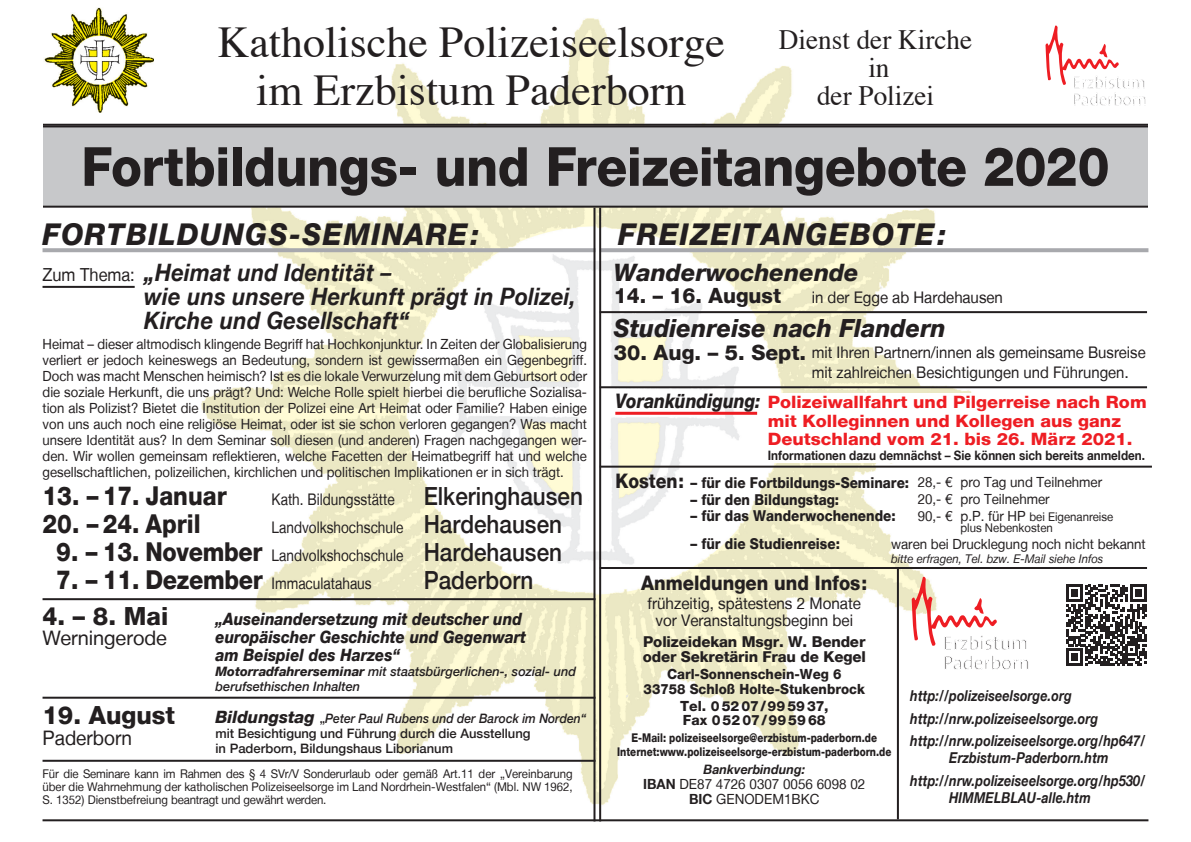
<style>
.page{position:relative;width:1191px;height:842px;background:#fff}
.page>*{position:absolute;margin:0;border:0;box-sizing:border-box;transform-origin:0 0}
.t1{font:800 54px "Helvetica Neue LT";letter-spacing:-.01em;color:#231f20;scale:.94 1}
.t2{font:44px/48px "Times";color:#231f20;text-align:center}
.t3{font:italic 800 30px "Helvetica Neue LT";letter-spacing:.05em;color:#231f20;scale:.95 1}
.t4{font:28px/28px "Times";color:#231f20;text-align:center}
.t5{font:800 26px "Helvetica Neue LT";color:#231f20;scale:.9 1}
.t6{font:italic 800 25px "Helvetica Neue LT";color:#231f20;scale:.96 1}
.t7{font:500 25px "Helvetica Neue LT";color:#231f20;scale:.9 1}
.t8{font:800 25px "Helvetica Neue LT";color:#231f20}
.t9{font:800 25px "Helvetica Neue LT";color:#231f20;scale:.95 1}
.t10{font:italic 700 24px/24px "Helvetica Neue LT";letter-spacing:.01em;color:#231f20;scale:.91 1}
.t11{font:italic 800 24px "Helvetica Neue LT";color:#231f20}
.t12{font:800 21px "Helvetica Neue LT";color:#231f20}
.t13{font:800 20px "Helvetica Neue LT";color:#231f20;scale:.92 1}
.t14{font:20px "Helvetica Neue LT";color:#231f20}
.t15{font:20px "Helvetica Neue LT";color:#231f20;scale:.95 1}
.t16{font:800 17px/18px "Helvetica Neue LT";color:#ee1d23;scale:1.06 1}
.t17{font:italic 800 17px/18px "Helvetica Neue LT";color:#231f20;scale:.89 1}
.t18{font:16px "Helvetica Neue LT";color:#231f20;scale:.85 1}
.t19{font:16px/20px "Helvetica Neue LT";color:#231f20;scale:.93 1}
.t20{font:16px/17px "Helvetica Neue LT";color:#231f20;text-align:center;scale:.95 1}
.t21{font:16px "Helvetica Neue LT";color:#231f20;scale:.94 1}
.t22{font:italic 700 15px/22.7px "Helvetica Neue LT";letter-spacing:.01em;color:#231f20;scale:.84 1}
.t23{font:800 15px "Helvetica Neue LT";color:#231f20;scale:.9 1}
.t24{font:800 15px/15px "Helvetica Neue LT";color:#231f20}
.t25{font:14px/16px "Helvetica Neue LT";color:#231f20;text-align:justify;scale:.94 1}
.t26{font:14px "Helvetica Neue LT";color:#231f20;scale:.95 1}
.t27{font:800 14px/15px "Helvetica Neue LT";color:#231f20;text-align:center;scale:.95 1}
.t28{font:14px/15px "Helvetica Neue LT";color:#231f20;text-align:center;scale:.96 1}
.t29{font:800 14px/14px "Helvetica Neue LT";color:#231f20}
.t30{font:500 13px/15px "Helvetica Neue LT";color:#231f20;scale:.93 1}
.t31{font:italic 500 13px/15px "Helvetica Neue LT";color:#231f20}
.t32{font:700 13px "Helvetica Neue LT";color:#231f20;scale:.9 1}
.t33{font:italic 700 13px "Helvetica Neue LT";color:#231f20;scale:.96 1}
.t34{font:12px/13px "Helvetica Neue LT";color:#231f20;scale:.95 1}
.t35{font:800 12px/14px "Helvetica Neue LT";color:#231f20;text-align:center;scale:.82 1}
.t36{font:italic 12px "Helvetica Neue LT";color:#231f20;scale:.95 1}
.s1{font-weight:400;font-style:normal;font-size:18px}
.s2{font-weight:500;font-size:25px}
.s3{font-weight:800;font-size:26px}
.s4{font-weight:400;font-size:16px}
.s5{font-weight:800}
.s6{font-weight:800;font-style:italic;font-size:17px}
.s7{font-style:italic}
.s8{font-weight:800;font-size:21px}
.s9{font-style:italic;font-size:20px;color:#231f20}
.s10{font-size:20px}
.s11{font-weight:400;font-size:14px}
.s12{font-size:14px}
.s13{font-weight:700}
</style>
<div class="page">
<img style="left:198px;top:18px;width:793px;height:788px">
<img style="left:44px;top:7px;width:110px;height:105px">
<svg style="left:601px;top:248px;width:547px;height:4px;background:#acadb0"></svg>
<div style="left:41px;top:126px;width:1109px;height:81px;background:#c7c8ca"></div>
<div style="left:40px;top:125px;width:1111px;height:83px;border:2px solid #231f20"></div>
<svg style="left:43px;top:248px;width:550px;height:4px;background:#acadb0"></svg>
<hr style="left:43px;top:124px;width:1105px;height:2px;background:#231f20">
<hr style="left:599px;top:208px;width:2px;height:613px;background:#231f20">
<hr style="left:593px;top:208px;width:2px;height:613px;background:#231f20">
<hr style="left:43px;top:819px;width:1105px;height:2px;background:#231f20">
<hr style="left:600px;top:567px;width:547px;height:2px;background:#231f20">
<hr style="left:43px;top:760px;width:552px;height:2px;background:#231f20">
<hr style="left:897px;top:567px;width:2px;height:252px;background:#231f20">
<div style="left:31px;top:119px;width:12px;height:91px;background:#fff"></div>
<div style="left:1148px;top:120px;width:14px;height:94px;background:#fff"></div>
<hr style="left:43px;top:286px;width:92px;height:2px;background:#231f20">
<hr style="left:600px;top:311px;width:547px;height:2px;background:#231f20">
<hr style="left:43px;top:598px;width:552px;height:2px;background:#231f20">
<hr style="left:600px;top:386px;width:547px;height:2px;background:#231f20">
<svg style="left:911px;top:576px;width:117px;height:94px"></svg>
<svg style="left:1066px;top:585px;width:81px;height:81px"></svg>
<svg style="left:1045px;top:25px;width:100px;height:80px"></svg>
<hr style="left:43px;top:697px;width:552px;height:2px;background:#231f20">
<hr style="left:615px;top:412px;width:142px;height:3px;background:#ee1d23">
<div style="left:767px;top:393px;width:381px;height:70px;background:#fff"></div>
<hr style="left:600px;top:466px;width:552px;height:2px;background:#231f20">
<h2 class="t2" style="left:218px;top:15px;width:509px">Katholische Polizeiseelsorge im Erzbistum Paderborn</h2>
<h3 class="t4" style="left:779px;top:23px;width:195px">Dienst der Kirche in<br>der Polizei</h3>
<h1 class="t1" style="left:81px;top:134px;width:1095px">Fortbildungs- und Freizeitangebote 2020</h1>
<h3 class="t3" style="left:43px;top:217px;width:461px">FORTBILDUNGS-SEMINARE:</h3>
<h3 class="t3" style="left:618px;top:217px;width:347px">FREIZEITANGEBOTE:</h3>
<h3 class="t10" style="left:144px;top:260px;width:476px;text-indent:-102px"><span class="s1">Zum Thema:</span> „Heimat und Identität –<br>wie uns unsere Herkunft prägt in Polizei,<br>Kirche und Gesellschaft“</h3>
<p class="t25" style="left:43px;top:336px;width:581px">Heimat – dieser altmodisch klingende Begriff hat Hochkonjunktur. In Zeiten der Globalisierung verliert er jedoch keineswegs an Bedeutung, sondern ist gewissermaßen ein Gegenbegriff.<br>Doch was macht Menschen heimisch? Ist es die lokale Verwurzelung mit dem Geburtsort oder die soziale Herkunft, die uns prägt? Und: Welche Rolle spielt hierbei die berufliche Sozialisa&shy;tion als Polizist? Bietet die Institution der Polizei eine Art Heimat oder Familie? Haben einige von uns auch noch eine religiöse Heimat, oder ist sie schon verloren gegangen? Was macht unsere Identität aus? In dem Seminar soll diesen (und anderen) Fragen nachgegangen wer&shy;den. Wir wollen gemeinsam reflektieren, welche Facetten der Heimatbegriff hat und welche gesellschaftlichen, polizeilichen, kirchlichen und politischen Implikationen er in sich trägt.</p>
<h3 class="t5" style="left:43px;top:480px;width:206px">13. – 17. Januar</h3>
<p class="t18" style="left:272px;top:489px;width:368px">Kath. Bildungsstätte <span class="s2">Elkeringhausen</span></p>
<h3 class="t5" style="left:43px;top:508px;width:177px">20. – 24. April</h3>
<p class="t18" style="left:272px;top:517px;width:343px">Landvolkshochschule <span class="s2">Hardehausen</span></p>
<p class="t18" style="left:56px;top:545px;width:596px"><span class="s3">9. – 13. November</span> Landvolkshochschule <span class="s2">Hardehausen</span></p>
<h3 class="t5" style="left:56px;top:564px;width:352px">7. – 11. Dezember <span class="s4">Immaculatahaus</span></h3>
<h3 class="t7" style="left:424px;top:565px;width:123px">Paderborn</h3>
<h3 class="t9" style="left:43px;top:601px;width:134px">4. – 8. Mai</h3>
<h3 class="t14" style="left:43px;top:626px;width:126px">Werningerode</h3>
<h3 class="t8" style="left:43px;top:701px;width:134px">19. August</h3>
<h3 class="t15" style="left:43px;top:726px;width:96px">Paderborn</h3>
<p class="t17" style="left:215px;top:609px;width:350px">„Auseinandersetzung mit deutscher und europäischer Geschichte und Gegenwart am Beispiel des Harzes“</p>
<p class="t31" style="left:215px;top:663px;width:362px"><span class="s5">Motorradfahrerseminar</span> mit staatsbürgerlichen-, sozial- und berufsethischen Inhalten</p>
<p class="t30" style="left:215px;top:710px;width:400px"><span class="s6">Bildungstag</span> „<span class="s7">Peter Paul Rubens und der Barock im Norden“ </span>mit Besichtigung und Führung durch die Ausstellung<br>in Paderborn, Bildungshaus Liborianum</p>
<p class="t34" style="left:43px;top:767px;width:560px;text-align:justify">Für die Seminare kann im Rahmen des § 4 SVr/V Sonderurlaub oder gemäß Art.11 der „Vereinbarung über die Wahrnehmung der katholischen Polizeiseelsorge im Land Nordrhein-Westfalen“ (Mbl. NW 1962, S. 1352) Dienstbefreiung beantragt und gewährt werden.</p>
<h3 class="t11" style="left:614px;top:258px;width:246px">Wanderwochenende</h3>
<h3 class="t12" style="left:614px;top:283px;width:169px">14. – 16. August</h3>
<p class="t21" style="left:812px;top:288px;width:205px">in der Egge ab Hardehausen</p>
<h3 class="t6" style="left:614px;top:313px;width:347px">Studienreise nach Flandern</h3>
<p class="t19" style="left:812px;top:342px;width:360px;text-indent:-198px"><span class="s8">30. Aug. – 5. Sept.</span> mit Ihren Partnern/innen als gemeinsame Busreise mit zahlreichen Besichtigungen und Führungen.</p>
<p class="t16" style="left:767px;top:393px;width:359px;text-indent:-152px"><span class="s9">Vorankündigung:</span> Polizeiwallfahrt und Pilgerreise nach Rom mit Kolleginnen und Kollegen aus ganz<br>Deutschland vom 21. bis 26. März 2021.</p>
<p class="t32" style="left:767px;top:447px;width:421px">Informationen dazu demnächst – Sie können sich bereits anmelden.</p>
<p class="t23" style="left:615px;top:473px;width:542px"><span class="s10">Kosten:</span> – für die Fortbildungs-Seminare: <span class="s11">28,- € pro Tag und Teilnehmer</span></p>
<p class="t23" style="left:690px;top:490px;width:167px">– für den Bildungstag:</p>
<p class="t26" style="left:917px;top:490px;width:140px">20,- € pro Teilnehmer</p>
<p class="t23" style="left:690px;top:507px;width:230px">– für das Wanderwochenende:</p>
<p class="t34" style="left:960px;top:510px;width:162px;line-height:11.9px;text-indent:-43px"><span class="s12">90,- € p.P. für HP</span> bei Eigenanreise plus Nebenkosten</p>
<p class="t23" style="left:690px;top:535px;width:168px">– für die Studienreise:</p>
<p class="t26" style="left:891px;top:535px;width:270px">waren bei Drucklegung noch nicht bekannt</p>
<p class="t36" style="left:891px;top:551px;width:225px">bitte erfragen, Tel. bzw. E-Mail siehe Infos</p>
<h3 class="t13" style="left:641px;top:570px;width:247px">Anmeldungen und Infos:</h3>
<p class="t20" style="left:647px;top:595px;width:226px">frühzeitig, spätestens 2 Monate vor Veranstaltungsbeginn bei</p>
<p class="t24" style="left:642px;top:634px;width:225px">Polizeidekan Msgr. W. Bender oder Sekretärin Frau de Kegel</p>
<p class="t27" style="left:643px;top:667px;width:234px">Carl-Sonnenschein-Weg 6<br>33758 Schloß Holte-Stukenbrock</p>
<p class="t29" style="left:680px;top:699px;width:150px">Tel. 05207/995937,<br>Fax 05207/995968</p>
<p class="t35" style="left:617px;top:730px;width:336px">E-Mail: polizeiseelsorge@erzbistum-paderborn.de<br>Internet:www.polizeiseelsorge-erzbistum-paderborn.de</p>
<p class="t33" style="left:703px;top:761px;width:107px">Bankverbindung:</p>
<p class="t28" style="left:643px;top:776px;width:233px"><span class="s13">IBAN</span> DE87 4726 0307 0056 6098 02<br><span class="s13">BIC</span> GENODEM1BKC</p>
<p class="t22" style="left:910px;top:684px;width:281px">http://polizeiseelsorge.org http://nrw.polizeiseelsorge.org http://nrw.polizeiseelsorge.org/hp647/</p>
<p class="t22" style="left:910px;top:746px;width:281px;text-align:center">Erzbistum-Paderborn.htm http://nrw.polizeiseelsorge.org/hp530/</p>
<p class="t22" style="left:949px;top:786px;width:170px">HIMMELBLAU-alle.htm</p>
</div>
